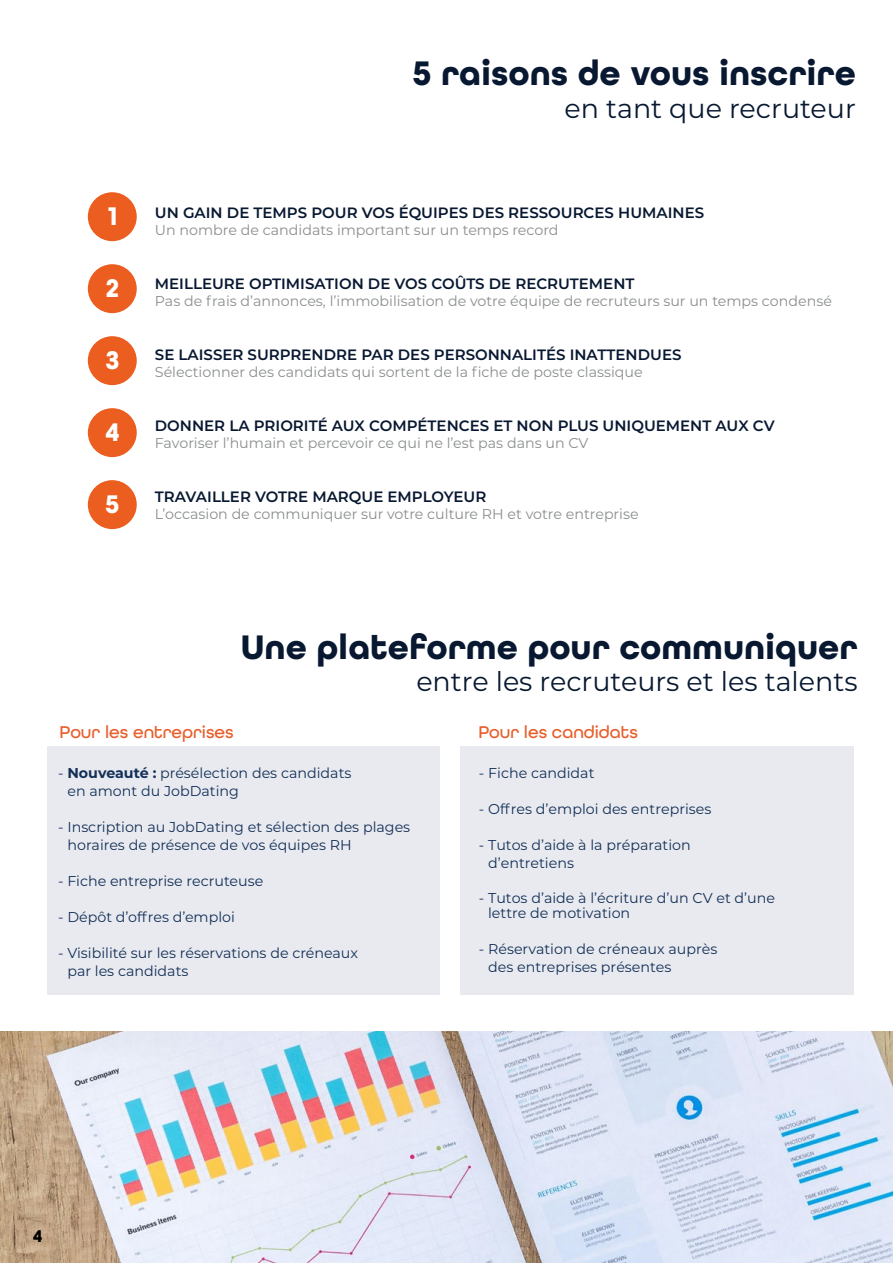
<style>
.page{position:relative;width:893px;height:1263px;background:#fff}
.page>*{position:absolute;margin:0;border:0;box-sizing:border-box;transform-origin:0 0}
.t1{font:700 36px "All Round Gothic";color:#081831}
.t2{font:27px "Montserrat";color:#081831}
.t3{font:700 27px "All Round Gothic";color:#fff}
.t4{font:500 18px "All Round Gothic";color:#e85f2d}
.t5{font:700 18px "All Round Gothic";color:#000}
.t6{font:600 15px "Montserrat";color:#081831}
.t7{font:14.25px/18px "Montserrat";color:#133058}
.t8{font:14.25px "Montserrat";color:#8b8e8f}
.s1{font-weight:700}
</style>
<div class="page">
<img style="left:0;top:1031px;width:893px;height:232px">
<div style="left:47px;top:747px;width:392px;height:248px;background:#e9eaef"></div>
<div style="left:460px;top:747px;width:393px;height:248px;background:#e9eaef"></div>
<div style="left:88px;top:192px;width:49px;height:49px;background:#eb5e1f;border-radius:50%"></div>
<div style="left:88px;top:264px;width:49px;height:49px;background:#eb5e1f;border-radius:50%"></div>
<div style="left:88px;top:336px;width:49px;height:49px;background:#eb5e1f;border-radius:50%"></div>
<div style="left:88px;top:408px;width:49px;height:49px;background:#eb5e1f;border-radius:50%"></div>
<div style="left:88px;top:480px;width:49px;height:49px;background:#eb5e1f;border-radius:50%"></div>
<h2 class="t3" style="left:108px;top:200px;width:11px">1</h2>
<h2 class="t3" style="left:106px;top:272px;width:15px">2</h2>
<h2 class="t3" style="left:105px;top:344px;width:15px">3</h2>
<h2 class="t3" style="left:105px;top:416px;width:16px">4</h2>
<h2 class="t3" style="left:105px;top:488px;width:16px">5</h2>
<h1 class="t1" style="left:412px;top:52px;width:445px">5 raisons de vous inscrire</h1>
<h2 class="t2" style="left:564px;top:90px;width:293px">en tant que recruteur</h2>
<p class="t6" style="left:155px;top:202px;width:551px">UN GAIN DE TEMPS POUR VOS ÉQUIPES DES RESSOURCES HUMAINES</p>
<p class="t8" style="left:155px;top:220px;width:405px">Un nombre de candidats important sur un temps record</p>
<p class="t6" style="left:155px;top:273px;width:481px">MEILLEURE OPTIMISATION DE VOS COÛTS DE RECRUTEMENT</p>
<p class="t8" style="left:155px;top:291px;width:679px">Pas de frais d’annonces, l’immobilisation de votre équipe de recruteurs sur un temps condensé</p>
<p class="t6" style="left:155px;top:344px;width:528px">SE LAISSER SURPRENDRE PAR DES PERSONNALITÉS INATTENDUES</p>
<p class="t8" style="left:155px;top:362px;width:489px">Sélectionner des candidats qui sortent de la fiche de poste classique</p>
<p class="t6" style="left:155px;top:415px;width:621px">DONNER LA PRIORITÉ AUX COMPÉTENCES ET NON PLUS UNIQUEMENT AUX CV</p>
<p class="t8" style="left:155px;top:433px;width:435px">Favoriser l’humain et percevoir ce qui ne l’est pas dans un CV</p>
<p class="t6" style="left:155px;top:486px;width:333px">TRAVAILLER VOTRE MARQUE EMPLOYEUR</p>
<p class="t8" style="left:155px;top:504px;width:485px">L’occasion de communiquer sur votre culture RH et votre entreprise</p>
<h1 class="t1" style="left:241px;top:625px;width:618px">Une plateforme pour communiquer</h1>
<h2 class="t2" style="left:416px;top:663px;width:443px">entre les recruteurs et les talents</h2>
<p class="t4" style="left:60px;top:721px;width:176px">Pour les entreprises</p>
<p class="t4" style="left:478px;top:721px;width:161px">Pour les candidats</p>
<p class="t7" style="left:67px;top:764px;width:286px;text-indent:-9px">- <span class="s1">Nouveauté :</span> présélection des candidats en amont du JobDating</p>
<p class="t7" style="left:67px;top:817px;width:344px;text-indent:-9px">- Inscription au JobDating et sélection des plages horaires de présence de vos équipes RH</p>
<p class="t7" style="left:58px;top:871px;width:207px">- Fiche entreprise recruteuse</p>
<p class="t7" style="left:58px;top:907px;width:178px">- Dépôt d’offres d’emploi</p>
<p class="t7" style="left:67px;top:943px;width:292px;text-indent:-9px">- Visibilité sur les réservations de créneaux par les candidats</p>
<p class="t7" style="left:479px;top:764px;width:117px">- Fiche candidat</p>
<p class="t7" style="left:479px;top:800px;width:234px">- Offres d’emploi des entreprises</p>
<p class="t7" style="left:488px;top:836px;width:204px;line-height:17.1px;text-indent:-9px">- Tutos d’aide à la préparation d’entretiens</p>
<p class="t7" style="left:488px;top:890px;width:288px;line-height:15px;text-indent:-9px">- Tutos d’aide à l’écriture d’un CV et d’une lettre de motivation</p>
<p class="t7" style="left:488px;top:940px;width:231px;text-indent:-9px">- Réservation de créneaux auprès des entreprises présentes</p>
<p class="t5" style="left:33px;top:1225px;width:11px">4</p>
</div>
